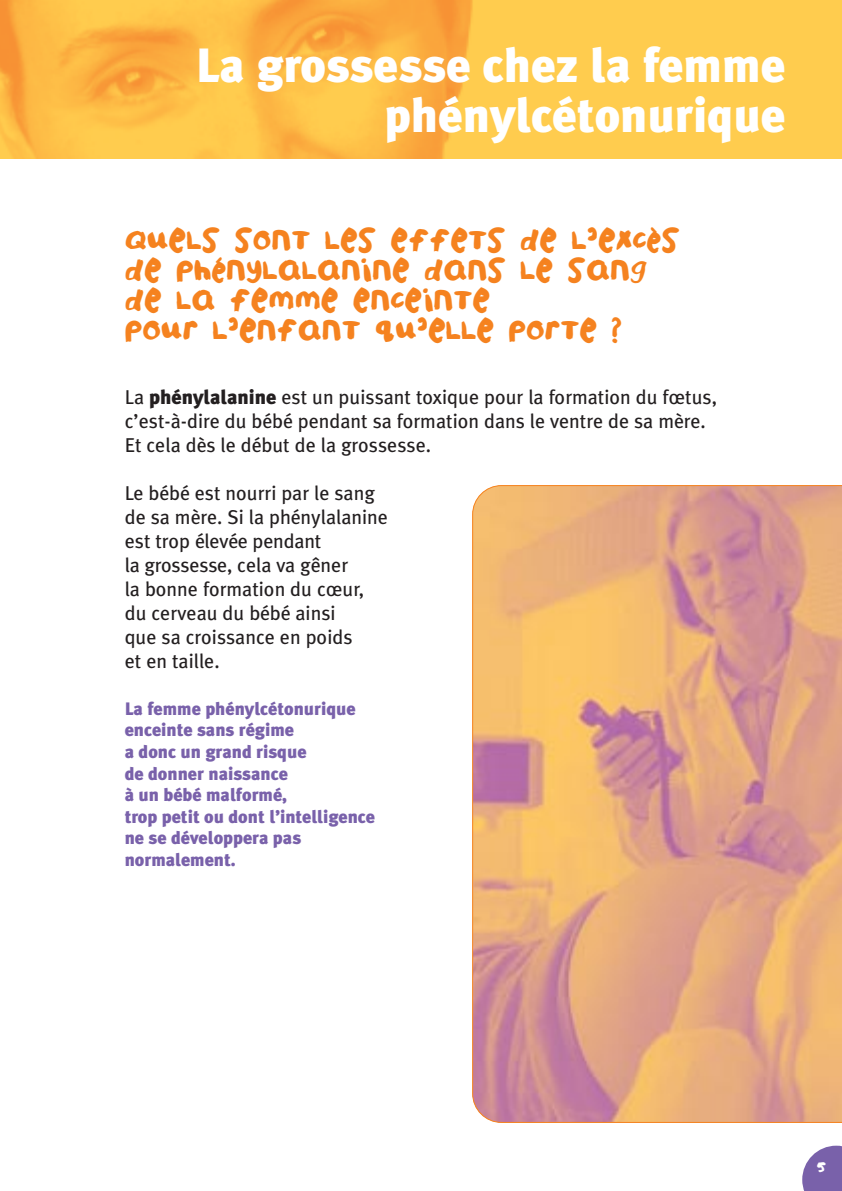
<style>
.page{position:relative;width:842px;height:1191px;background:#fff}
.page>*{position:absolute;margin:0;border:0;box-sizing:border-box;transform-origin:0 0}
.t1{font:900 48px/50px "Meta Plus";color:#fff;text-align:right}
.t2{font:26px/30px "Childs Play Age Nine";color:#f5821f}
.t3{font:20px/24px "Meta Plus";color:#231f20}
.t4{font:900 18px/21.6px "Meta Plus";color:#7961aa}
.t5{font:16px "Childs Play Age Nine";color:#fff}
.s1{font-weight:900}
</style>
<div class="page">
<svg style="left:802px;top:1145px;width:40px;height:46px;background:#8e7ab7"></svg>
<svg style="left:472px;top:485px;width:370px;height:638px;background:#e2a581"></svg>
<svg style="left:0;top:0;width:842px;height:159px;background:#fdc048"></svg>
<h1 class="t1" style="left:196px;top:45px;width:591px">La grossesse chez la femme phénylcétonurique</h1>
<h2 class="t2" style="left:125px;top:226px;width:557px">QUELS SONT LES EFFETS DE L’EXCÈS<br>DE PHÉNYLALANINE DANS LE SANG<br>DE LA FEMME ENCEINTE<br>POUR L’ENFANT QU’ELLE PORTE ?</h2>
<p class="t3" style="left:125px;top:387px;width:594px">La <span class="s1">phénylalanine</span> est un puissant toxique pour la formation du fœtus, c’est-à-dire du bébé pendant sa formation dans le ventre de sa mère.<br>Et cela dès le début de la grossesse.</p>
<p class="t3" style="left:125px;top:483px;width:265px">Le bébé est nourri par le sang de sa mère. Si la phénylalanine est trop élevée pendant<br>la grossesse, cela va gêner<br>la bonne formation du cœur, du cerveau du bébé ainsi<br>que sa croissance en poids<br>et en taille.</p>
<p class="t4" style="left:125px;top:699px;width:252px">La femme phénylcétonurique enceinte sans régime<br>a donc un grand risque<br>de donner naissance<br>à un bébé malformé,<br>trop petit ou dont l’intelligence ne se développera pas normalement.</p>
<p class="t5" style="left:817px;top:1160px;width:11px">5</p>
</div>
